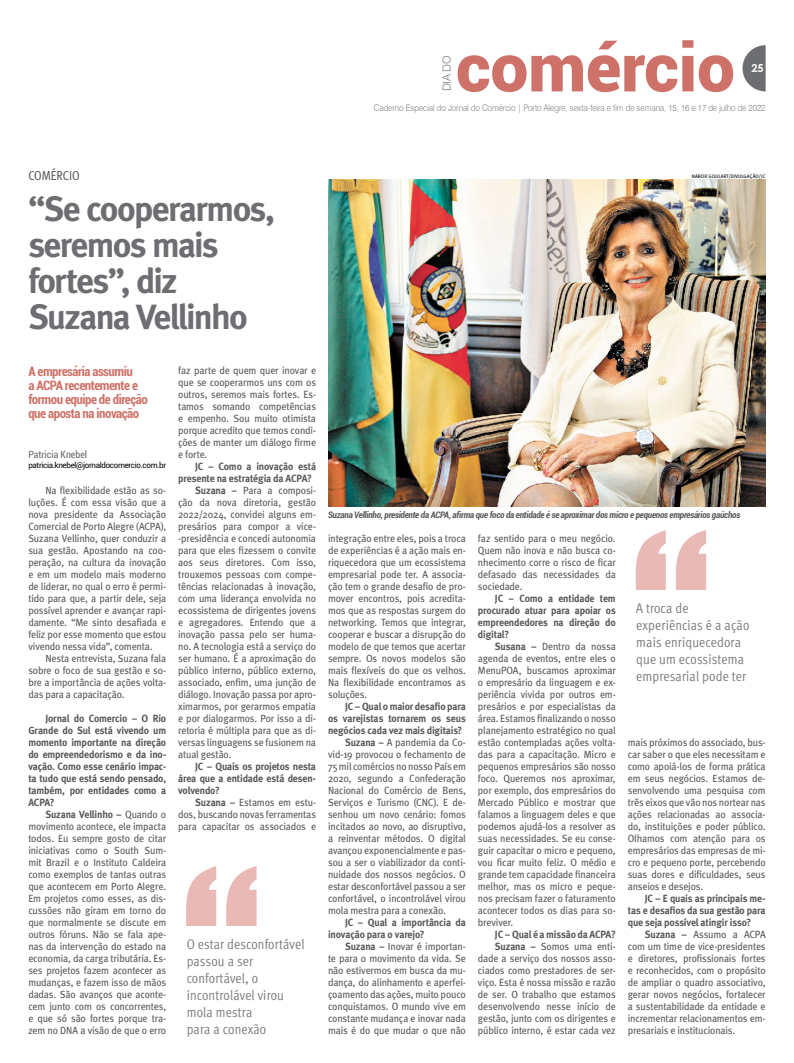
<style>
.page{position:relative;width:794px;height:1063px;background:#fff}
.page>*{position:absolute;margin:0;border:0;box-sizing:border-box;transform-origin:0 0}
.t1{font:900 67.2px "Roboto";color:#ce7168}
.Abre{font:35px/36px "Meta Bold LF";letter-spacing:-.045em;color:#6d6e71}
.entrevista__olho{font:14px/17px "Meta Cond Normal LF";letter-spacing:.01em;color:#77787b}
.Linha_de_Apoio{font:700 condensed 13px/14px "Roboto";letter-spacing:-.035em;color:#ce7168}
.CARTOLA{font:13px "Meta Cond";letter-spacing:-.005em;color:#58595b}
.t2{font:300 11.4px "Swiss 721 BT";color:#808285}
.t3{font:700 11px "Century Gothic";color:#fff}
.TEXTO{font:10.4px/12px "Meta";letter-spacing:-.015em;color:#58595b;text-align:justify;scale:.95 1}
.TEXTO-2{font:700 10.4px/12px "Meta";letter-spacing:-.015em;color:#58595b;text-align:justify;scale:.95 1}
.Assinatura{font:condensed 10px "Roboto";color:#6d6e71}
.Legenda{font:italic 700 condensed 9px "Roboto";letter-spacing:-.03em;color:#58595b}
.t4{font:300 9px "Swiss 721 BT";letter-spacing:-.01em;color:#808285;scale:.9 1}
.E-mail{font:8px "Roboto";letter-spacing:-.04em;color:#000}
.Crédito{font:5px "Meta Book Caps";color:#000}
.s1{font-weight:700}
</style>
<div class="page">
<svg style="left:742px;top:45px;width:23px;height:46px"></svg>
<img style="left:328px;top:180px;width:437px;height:326px">
<svg style="left:186px;top:866px;width:70px;height:60px"></svg>
<svg style="left:636px;top:530px;width:70px;height:60px"></svg>
<h1 class="t1" style="left:456px;top:20px;width:280px">comércio</h1>
<p class="t2" style="left:440px;top:91px;width:37px;rotate:-90deg">DIA DO</p>
<p class="t3" style="left:751px;top:60px;width:13px">25</p>
<p class="t4" style="left:374px;top:103px;width:437px">Caderno Especial do Jornal do Comércio | Porto Alegre, sexta-feira e fim de semana, 15, 16 e 17 de julho de 2022</p>
<p class="CARTOLA" style="left:28px;top:168px;width:53px">COMÉRCIO</p>
<p class="Abre" style="left:28px;top:191px;width:248px">“Se cooperarmos, seremos mais fortes”, diz<br>Suzana Vellinho</p>
<p class="Linha_de_Apoio" style="left:28px;top:364px;width:121px">A empresária assumiu<br>a ACPA recentemente e formou equipe de direção que aposta na inovação</p>
<p class="Assinatura" style="left:28px;top:447px;width:60px">Patricia Knebel</p>
<p class="E-mail" style="left:28px;top:460px;width:139px">patricia.knebel@jornaldocomercio.com.br</p>
<p class="TEXTO" style="left:28px;top:484px;width:147px;text-indent:17px">Na flexibilidade estão as so&shy;luções. É com essa visão que a nova presidente da Associação Comercial de Porto Alegre (ACPA), Suzana Vellinho, quer conduzir a sua gestão. Apostando na coo&shy;peração, na cultura da inovação e em um modelo mais moderno de liderar, no qual o erro é permi&shy;tido para que, a partir dele, seja possível aprender e avançar rapi&shy;damente. “Me sinto desafiada e feliz por esse momento que estou vivendo nessa vida”, comenta.</p>
<p class="TEXTO" style="left:28px;top:652px;width:147px;text-indent:17px">Nesta entrevista, Suzana fala sobre o foco de sua gestão e so&shy;bre a importância de ações volta&shy;das para a capacitação.</p>
<p class="TEXTO-2" style="left:28px;top:712px;width:147px;text-indent:17px">Jornal do Comercio – O Rio Grande do Sul está vivendo um momento importante na direção do empreendedorismo e da ino&shy;vação. Como esse cenário impac&shy;ta tudo que está sendo pensado, também, por entidades como a ACPA?</p>
<p class="TEXTO" style="left:28px;top:808px;width:147px;text-indent:17px"><span class="s1">Suzana Vellinho –</span> Quando o movimento acontece, ele impacta todos. Eu sempre gosto de citar iniciativas como o South Sum&shy;mit Brazil e o Instituto Caldeira como exemplos de tantas outras que acontecem em Porto Alegre.<br>Em projetos como esses, as dis&shy;cussões não giram em torno do que normalmente se discute em outros fóruns. Não se fala ape&shy;nas da intervenção do estado na economia, da carga tributária. Es&shy;ses projetos fazem acontecer as mudanças, e fazem isso de mãos dadas. São avanços que aconte&shy;cem junto com os concorrentes, e que só são fortes porque tra&shy;zem no DNA a visão de que o erro</p>
<p class="TEXTO" style="left:178px;top:364px;width:147px">faz parte de quem quer inovar e que se cooperarmos uns com os outros, seremos mais fortes. Es&shy;tamos somando competências e empenho. Sou muito otimista porque acredito que temos condi&shy;ções de manter um diálogo firme e forte.</p>
<p class="TEXTO-2" style="left:178px;top:460px;width:147px;text-indent:17px">JC – Como a inovação está presente na estratégia da ACPA?</p>
<p class="TEXTO" style="left:178px;top:484px;width:147px;text-indent:17px"><span class="s1">Suzana –</span> Para a composi&shy;ção da nova diretoria, gestão 2022/2024, convidei alguns em&shy;presários para compor a vice--presidência e concedi autonomia para que eles fizessem o convite aos seus diretores. Com isso, trouxemos pessoas com compe&shy;tências relacionadas à inovação, com uma liderança envolvida no ecossistema de dirigentes jovens e agregadores. Entendo que a inovação passa pelo ser huma&shy;no. A tecnologia está a serviço do ser humano. É a aproximação do público interno, público externo, associado, enfim, uma junção de diálogo. Inovação passa por apro&shy;ximarmos, por gerarmos empatia e por dialogarmos. Por isso a di&shy;retoria é múltipla para que as di&shy;versas linguagens se fusionem na atual gestão.</p>
<p class="TEXTO-2" style="left:178px;top:760px;width:147px;text-indent:17px">JC – Quais os projetos nesta área que a entidade está desen&shy;volvendo?</p>
<p class="TEXTO" style="left:178px;top:796px;width:147px;text-indent:17px"><span class="s1">Suzana –</span> Estamos em estu&shy;dos, buscando novas ferramentas para capacitar os associados e</p>
<p class="entrevista__olho" style="left:187px;top:936px;width:119px">O estar desconfortável passou a ser confortável, o incontrolável virou mola mestra<br>para a conexão</p>
<p class="Crédito" style="left:692px;top:174px;width:75px">NABOR GOULART/DIVULGAÇÃO/JC</p>
<p class="Legenda" style="left:328px;top:509px;width:414px">Suzana Vellinho, presidente da ACPA, afirma que foco da entidade é se aproximar dos micro e pequenos empresários gaúchos</p>
<p class="TEXTO" style="left:328px;top:532px;width:147px">integração entre eles, pois a troca de experiências é a ação mais en&shy;riquecedora que um ecossistema empresarial pode ter. A associa&shy;ção tem o grande desafio de pro&shy;mover encontros, pois acredita&shy;mos que as respostas surgem do networking. Temos que integrar, cooperar e buscar a disrupção do modelo de que temos que acertar sempre. Os novos modelos são mais flexíveis do que os velhos.<br>Na flexibilidade encontramos as soluções.</p>
<p class="TEXTO-2" style="left:328px;top:700px;width:147px;text-indent:17px">JC – Qual o maior desafio para os varejistas tornarem os seus negócios cada vez mais digitais?</p>
<p class="TEXTO" style="left:328px;top:736px;width:147px;text-indent:17px"><span class="s1">Suzana –</span> A pandemia da Co&shy;vid-19 provocou o fechamento de 75 mil comércios no nosso País em 2020, segundo a Confederação Nacional do Comércio de Bens, Serviços e Turismo (CNC). E de&shy;senhou um novo cenário: fomos incitados ao novo, ao disruptivo, a reinventar métodos. O digital avançou exponencialmente e pas&shy;sou a ser o viabilizador da conti&shy;nuidade dos nossos negócios. O estar desconfortável passou a ser confortável, o incontrolável virou mola mestra para a conexão.</p>
<p class="TEXTO-2" style="left:328px;top:916px;width:147px;text-indent:17px">JC – Qual a importância da inovação para o varejo?</p>
<p class="TEXTO" style="left:328px;top:940px;width:147px;text-indent:17px"><span class="s1">Suzana –</span> Inovar é importan&shy;te para o movimento da vida. Se não estivermos em busca da mu&shy;dança, do alinhamento e aperfei&shy;çoamento das ações, muito pouco conquistamos. O mundo vive em constante mudança e inovar nada mais é do que mudar o que não</p>
<p class="TEXTO" style="left:478px;top:532px;width:147px">faz sentido para o meu negócio.<br>Quem não inova e não busca co&shy;nhecimento corre o risco de ficar defasado das necessidades da sociedade.</p>
<p class="TEXTO-2" style="left:478px;top:592px;width:147px;text-indent:17px">JC – Como a entidade tem procurado atuar para apoiar os empreendedores na direção do digital?</p>
<p class="TEXTO" style="left:478px;top:640px;width:147px;text-indent:17px"><span class="s1">Susana –</span> Dentro da nossa agenda de eventos, entre eles o MenuPOA, buscamos aproximar o empresário da linguagem e ex&shy;periência vivida por outros em&shy;presários e por especialistas da área. Estamos finalizando o nosso planejamento estratégico no qual estão contempladas ações volta&shy;das para a capacitação. Micro e pequenos empresários são nosso foco. Queremos nos aproximar, por exemplo, dos empresários do Mercado Público e mostrar que falamos a linguagem deles e que podemos ajudá-los a resolver as suas necessidades. Se eu conse&shy;guir capacitar o micro e pequeno, vou ficar muito feliz. O médio e grande tem capacidade financeira melhor, mas os micro e peque&shy;nos precisam fazer o faturamento acontecer todos os dias para so&shy;breviver.</p>
<p class="TEXTO-2" style="left:495px;top:928px;width:129px">JC – Qual é a missão da ACPA?</p>
<p class="TEXTO" style="left:478px;top:940px;width:147px;text-indent:17px"><span class="s1">Suzana –</span> Somos uma enti&shy;dade a serviço dos nossos asso&shy;ciados como prestadores de ser&shy;viço. Esta é nossa missão e razão de ser. O trabalho que estamos desenvolvendo nesse início de gestão, junto com os dirigentes e público interno, é estar cada vez</p>
<p class="entrevista__olho" style="left:636px;top:600px;width:115px">A troca de experiências é a ação mais enriquecedora que um ecossistema empresarial pode ter</p>
<p class="TEXTO" style="left:628px;top:736px;width:147px">mais próximos do associado, bus&shy;car saber o que eles necessitam e como apoiá-los de forma prática em seus negócios. Estamos de&shy;senvolvendo uma pesquisa com três eixos que vão nos nortear nas ações relacionadas ao associa&shy;do, instituições e poder público.<br>Olhamos com atenção para os empresários das empresas de mi&shy;cro e pequeno porte, percebendo suas dores e dificuldades, seus anseios e desejos.</p>
<p class="TEXTO-2" style="left:628px;top:892px;width:147px;text-indent:17px">JC – E quais as principais me&shy;tas e desafios da sua gestão para que seja possível atingir isso?</p>
<p class="TEXTO" style="left:628px;top:928px;width:147px;text-indent:17px"><span class="s1">Suzana –</span> Assumo a ACPA com um time de vice-presidentes e diretores, profissionais fortes e reconhecidos, com o propósito de ampliar o quadro associativo, gerar novos negócios, fortalecer a sustentabilidade da entidade e incrementar relacionamentos em&shy;presariais e institucionais.</p>
</div>
